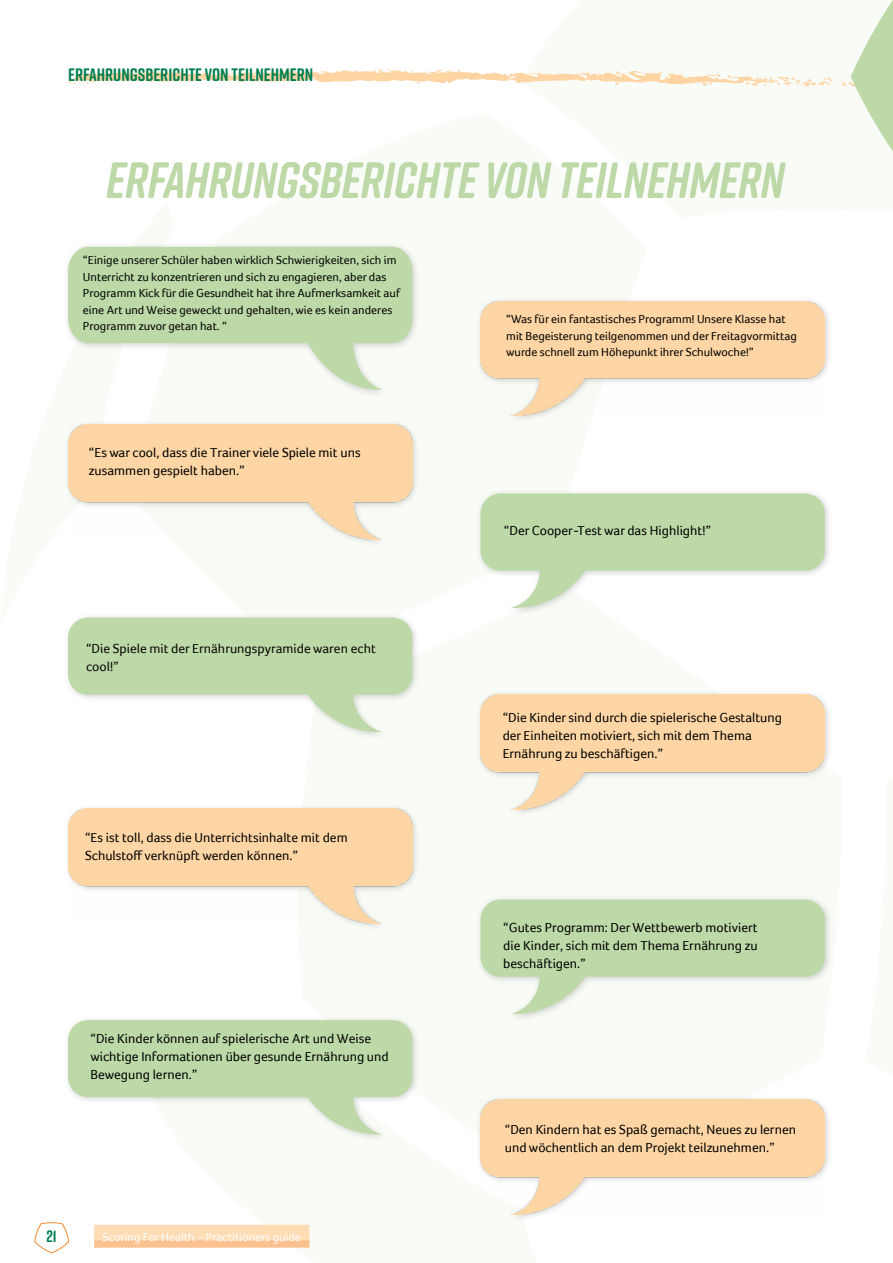
<style>
.page{position:relative;width:893px;height:1263px;background:#fff}
.page>*{position:absolute;margin:0;border:0;box-sizing:border-box;transform-origin:0 0}
.t1{font:italic 700 51px "Rift Soft";letter-spacing:-.01em;color:#bed9a8}
.t2{font:700 18px "Rift Soft";color:#007f50}
.t3{font:700 16.5px "Rift Soft";color:#007f50}
.t4{font:13.5px/18px "Foco";color:#000101}
.t5{font:13.5px/18px "Foco";color:#090606}
.t6{font:12px/16.5px "Foco";color:#000101}
.t7{font:12px "Foco";color:#fff}
</style>
<div class="page">
<svg style="left:68px;top:69px;width:765px;height:18px"></svg>
<svg style="left:34px;top:1222px;width:35px;height:31px"></svg>
<div style="left:94px;top:1225px;width:215px;height:16px;background:#ffdcb4"></div>
<div style="left:94px;top:1240px;width:215px;height:8px;background:#fcc190"></div>
<svg style="left:840px;top:0;width:53px;height:152px"></svg>
<div style="left:63px;top:242px;width:358px;height:155px;background:#000;opacity:.18"></div>
<svg style="left:68px;top:247px;width:344px;height:143px;fill:#bed9a8"></svg>
<div style="left:63px;top:420px;width:357px;height:127px;background:#000;opacity:.18"></div>
<img style="left:68px;top:425px;width:344px;height:114px">
<div style="left:63px;top:804px;width:357px;height:127px;background:#000;opacity:.18"></div>
<img style="left:68px;top:809px;width:344px;height:114px">
<div style="left:63px;top:613px;width:357px;height:127px;background:#000;opacity:.18"></div>
<svg style="left:68px;top:618px;width:344px;height:114px"></svg>
<div style="left:476px;top:489px;width:357px;height:127px;background:#000;opacity:.18"></div>
<svg style="left:480px;top:494px;width:345px;height:114px"></svg>
<div style="left:476px;top:895px;width:357px;height:127px;background:#000;opacity:.18"></div>
<svg style="left:480px;top:900px;width:345px;height:114px"></svg>
<div style="left:475px;top:690px;width:358px;height:127px;background:#000;opacity:.18"></div>
<img style="left:480px;top:695px;width:345px;height:114px">
<div style="left:63px;top:1015px;width:357px;height:127px;background:#f9fbf6"></div>
<svg style="left:68px;top:1020px;width:344px;height:114px"></svg>
<div style="left:475px;top:296px;width:358px;height:127px;background:#000;opacity:.18"></div>
<img style="left:480px;top:301px;width:345px;height:115px">
<div style="left:475px;top:1095px;width:358px;height:127px;background:#000;opacity:.18"></div>
<img style="left:480px;top:1100px;width:345px;height:114px">
<h2 class="t2" style="left:68px;top:62px;width:247px">ERFAHRUNGSBERICHTE VON TEILNEHMERN</h2>
<h1 class="t1" style="left:106px;top:144px;width:680px">ERFAHRUNGSBERICHTE VON TEILNEHMERN</h1>
<p class="t6" style="left:83px;top:252px;width:319px">“Einige unserer Schüler haben wirklich Schwierigkeiten, sich im Unterricht zu konzentrieren und sich zu engagieren, aber das Programm Kick für die Gesundheit hat ihre Aufmerksamkeit auf eine Art und Weise geweckt und gehalten, wie es kein anderes Programm zuvor getan hat. “</p>
<p class="t4" style="left:89px;top:443px;width:273px">“Es war cool, dass die Trainer viele Spiele mit uns zusammen gespielt haben.”</p>
<p class="t5" style="left:86px;top:639px;width:291px">“Die Spiele mit der Ernährungspyramide waren echt cool!”</p>
<p class="t4" style="left:85px;top:828px;width:264px">“Es ist toll, dass die Unterrichtsinhalte mit dem<br>Schulstoff verknüpft werden können.”</p>
<p class="t4" style="left:90px;top:1029px;width:300px">“Die Kinder können auf spielerische Art und Weise wichtige Informationen über gesunde Ernährung und<br>Bewegung lernen.”</p>
<p class="t3" style="left:46px;top:1224px;width:12px">21</p>
<p class="t7" style="left:103px;top:1230px;width:200px">Scoring For Health – Practitioners guide</p>
<p class="t6" style="left:506px;top:311px;width:292px">“Was für ein fantastisches Programm! Unsere Klasse hat mit Begeisterung teilgenommen und der Freitagvormittag wurde schnell zum Höhepunkt ihrer Schulwoche!”</p>
<p class="t4" style="left:504px;top:521px;width:209px">“Der Cooper-Test war das Highlight!”</p>
<p class="t4" style="left:503px;top:708px;width:281px">“Die Kinder sind durch die spielerische Gestaltung der Einheiten motiviert, sich mit dem Thema<br>Ernährung zu beschäftigen.”</p>
<p class="t4" style="left:503px;top:918px;width:256px;text-align:justify">“Gutes Programm: Der Wettbewerb motiviert die Kinder, sich mit dem Thema Ernährung zu beschäftigen.”</p>
<p class="t4" style="left:505px;top:1120px;width:293px">“Den Kindern hat es Spaß gemacht, Neues zu lernen und wöchentlich an dem Projekt teilzunehmen.”</p>
</div>
